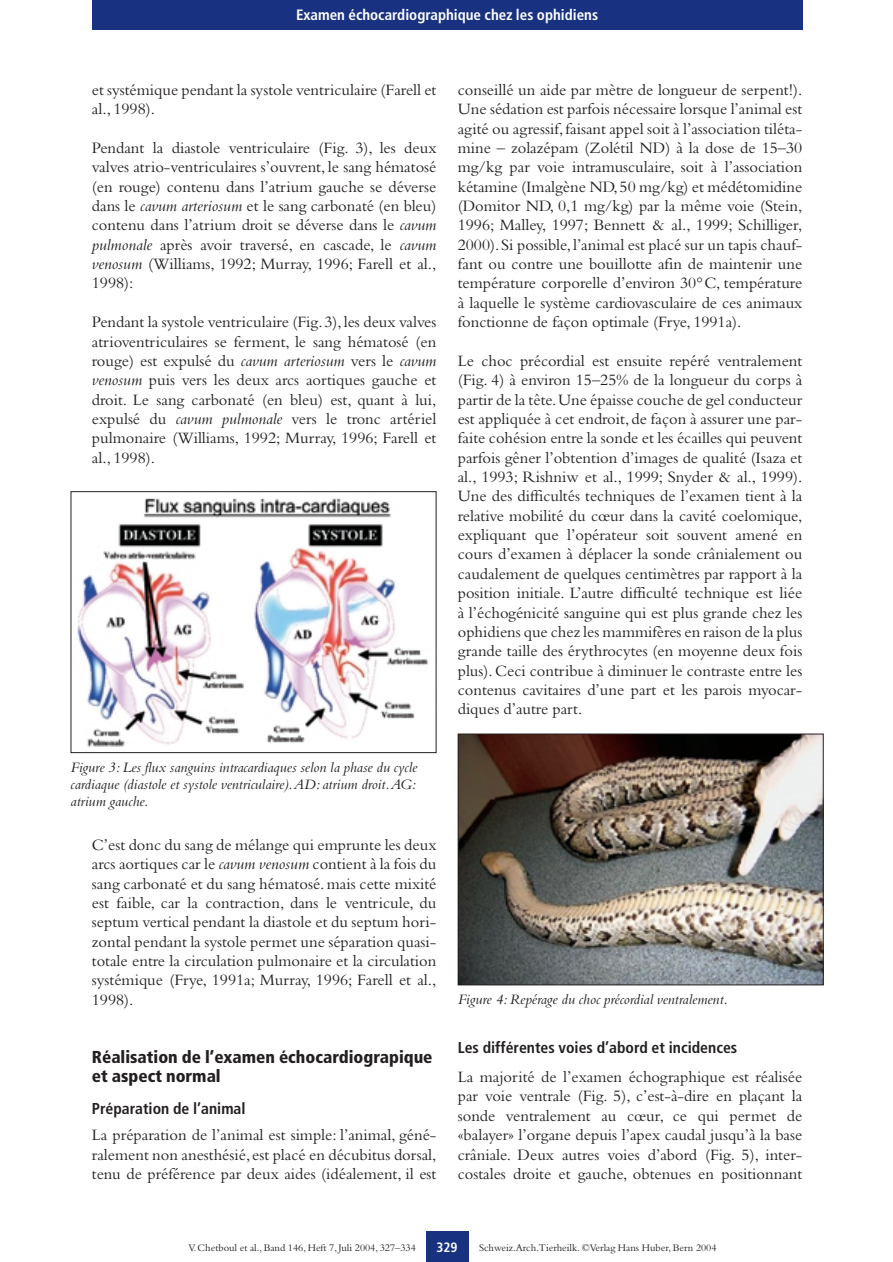
<style>
.page{position:relative;width:893px;height:1262px;background:#fff}
.page>*{position:absolute;margin:0;border:0;box-sizing:border-box;transform-origin:0 0}
.t1{font:900 condensed 17.25px/19.5px "Frutiger";color:#231f20}
.t2{font:16.5px/19.4px "Bembo";color:#231f20;text-align:justify}
.t3{font:700 condensed 15.75px "Frutiger";color:#231f20}
.t4{font:italic 15px/17.2px "Bembo";color:#231f20;text-align:justify}
.t5{font:700 condensed 15px "Frutiger";color:#fff}
.t6{font:700 condensed 13.5px "Frutiger";color:#fff}
.t7{font:10.5px "Bembo";color:#231f20}
.s1{font-style:italic}
</style>
<div class="page">
<div style="left:92px;top:0;width:710px;height:30px;background:#183181"></div>
<div style="left:426px;top:1231px;width:42px;height:30px;background:#183181"></div>
<img style="left:77px;top:498px;width:351px;height:249px">
<div style="left:71px;top:491px;width:365px;height:262px;border:1px solid #231f20"></div>
<img style="left:460px;top:735px;width:361px;height:248px">
<div style="left:458px;top:733px;width:365px;height:252px;border:1px solid #231f20"></div>
<div style="left:72px;top:493px;width:30px;height:38px;background:#fff"></div>
<p class="t5" style="left:296px;top:9px;width:303px">Examen échocardiographique chez les ophidiens</p>
<p class="t2" style="left:92px;top:82px;width:346px">et systémique pendant la systole ventriculaire (Farell et al., 1998).</p>
<p class="t2" style="left:92px;top:140px;width:346px">Pendant la diastole ventriculaire (Fig. 3), les deux valves atrio-ventriculaires s’ouvrent, le sang hématosé (en rouge) contenu dans l’atrium gauche se déverse dans le <span class="s1">cavum arteriosum</span> et le sang carbonaté (en bleu) contenu dans l’atrium droit se déverse dans le <span class="s1">cavum pulmonale</span> après avoir traversé, en cascade, le <span class="s1">cavum venosum</span> (Williams, 1992; Murray, 1996; Farell et al., 1998):</p>
<p class="t2" style="left:92px;top:314px;width:346px">Pendant la systole ventriculaire (Fig.3),les deux valves atrioventriculaires se ferment, le sang hématosé (en rouge) est expulsé du <span class="s1">cavum arteriosum</span> vers le <span class="s1">cavum venosum</span> puis vers les deux arcs aortiques gauche et droit. Le sang carbonaté (en bleu) est, quant à lui, expulsé du <span class="s1">cavum pulmonale</span> vers le tronc artériel pulmonaire (Williams, 1992; Murray, 1996; Farell et al., 1998).</p>
<p class="t4" style="left:71px;top:759px;width:348px">Figure 3: Les flux sanguins intracardiaques selon la phase du cycle cardiaque (diastole et systole ventriculaire).AD: atrium droit.AG: atrium gauche.</p>
<p class="t2" style="left:92px;top:836px;width:346px">C’est donc du sang de mélange qui emprunte les deux arcs aortiques car le <span class="s1">cavum venosum</span> contient à la fois du sang carbonaté et du sang hématosé.mais cette mixité est faible, car la contraction, dans le ventricule, du septum vertical pendant la diastole et du septum hori&shy;zontal pendant la systole permet une séparation quasi&shy;totale entre la circulation pulmonaire et la circulation systémique (Frye, 1991a; Murray, 1996; Farell et al., 1998).</p>
<p class="t1" style="left:92px;top:1048px;width:342px">Réalisation de l’examen échocardiograpique et aspect normal</p>
<p class="t3" style="left:92px;top:1102px;width:155px">Préparation de l’animal</p>
<p class="t2" style="left:92px;top:1126px;width:346px">La préparation de l’animal est simple: l’animal, géné&shy;ralement non anesthésié,est placé en décubitus dorsal, tenu de préférence par deux aides (idéalement, il est</p>
<p class="t2" style="left:458px;top:82px;width:346px">conseillé un aide par mètre de longueur de serpent!).<br>Une sédation est parfois nécessaire lorsque l’animal est agité ou agressif,faisant appel soit à l’association tiléta&shy;mine – zolazépam (Zolétil ND) à la dose de 15–30 mg/kg par voie intramusculaire, soit à l’association kétamine (Imalgène ND,50 mg/kg) et médétomidine (Domitor ND, 0,1 mg/kg) par la même voie (Stein, 1996; Malley, 1997; Bennett &amp; al., 1999; Schilliger, 2000).Si possible,l’animal est placé sur un tapis chauf&shy;fant ou contre une bouillotte afin de maintenir une température corporelle d’environ 30°C, température à laquelle le système cardiovasculaire de ces animaux fonctionne de façon optimale (Frye, 1991a).</p>
<p class="t2" style="left:458px;top:352px;width:346px">Le choc précordial est ensuite repéré ventralement (Fig. 4) à environ 15–25% de la longueur du corps à partir de la tête.Une épaisse couche de gel conducteur est appliquée à cet endroit,de façon à assurer une par&shy;faite cohésion entre la sonde et les écailles qui peuvent parfois gêner l’obtention d’images de qualité (Isaza et al., 1993; Rishniw et al., 1999; Snyder &amp; al., 1999).<br>Une des difficultés techniques de l’examen tient à la relative mobilité du cœur dans la cavité coelomique, expliquant que l’opérateur soit souvent amené en cours d’examen à déplacer la sonde crânialement ou caudalement de quelques centimètres par rapport à la position initiale. L’autre difficulté technique est liée à l’échogénicité sanguine qui est plus grande chez les ophidiens que chez les mammifères en raison de la plus grande taille des érythrocytes (en moyenne deux fois plus). Ceci contribue à diminuer le contraste entre les contenus cavitaires d’une part et les parois myocar&shy;diques d’autre part.</p>
<p class="t4" style="left:458px;top:992px;width:272px">Figure 4: Repérage du choc précordial ventralement.</p>
<p class="t3" style="left:458px;top:1041px;width:281px">Les différentes voies d’abord et incidences</p>
<p class="t2" style="left:458px;top:1068px;width:346px">La majorité de l’examen échographique est réalisée par voie ventrale (Fig. 5), c’est-à-dire en plaçant la sonde ventralement au cœur, ce qui permet de «balayer» l’organe depuis l’apex caudal jusqu’à la base crâniale. Deux autres voies d’abord (Fig. 5), inter&shy;costales droite et gauche, obtenues en positionnant</p>
<p class="t6" style="left:436px;top:1241px;width:23px">329</p>
<p class="t7" style="left:188px;top:1244px;width:229px">V.Chetboul et al., Band 146, Heft 7, Juli 2004, 327–334</p>
<p class="t7" style="left:479px;top:1244px;width:239px">Schweiz.Arch.Tierheilk. ©Verlag Hans Huber, Bern 2004</p>
</div>
